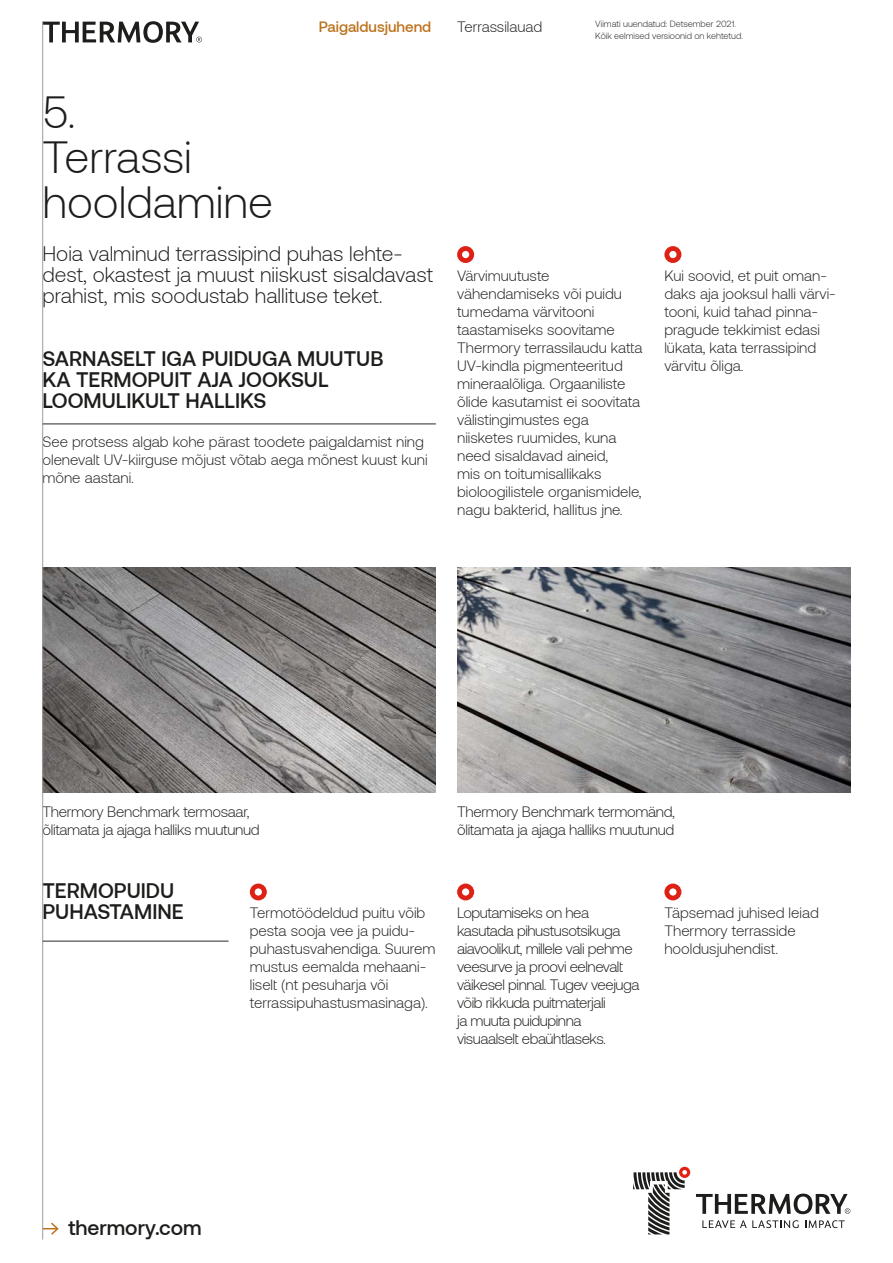
<style>
.page{position:relative;width:893px;height:1263px;background:#fff}
.page>*{position:absolute;margin:0;border:0;box-sizing:border-box;transform-origin:0 0}
.t1{font:300 45px/45px "Aeonik";color:#1d1d1b}
.t2{font:300 21px/21px "Aeonik";color:#1d1d1b}
.t3{font:500 21px/21px "Aeonik";color:#1d1d1b}
.t4{font:300 15px/18px "Aeonik";color:#1d1d1b}
.t5{font:300 15px/18px "Aeonik";letter-spacing:-.03em;color:#1d1d1b}
.t6{font:300 15px/18px "Aeonik";letter-spacing:-.02em;color:#1d1d1b}
.t7{font:500 15px "Aeonik";color:#bc731e}
.t8{font:300 9px/12px "Aeonik";color:#1d1d1b}
</style>
<div class="page">
<img style="left:43px;top:567px;width:393px;height:225px">
<svg style="left:43px;top:21px;width:159px;height:22px"></svg>
<svg style="left:457px;top:246px;width:17px;height:17px"></svg>
<svg style="left:664px;top:246px;width:17px;height:17px"></svg>
<svg style="left:250px;top:883px;width:17px;height:17px"></svg>
<svg style="left:457px;top:883px;width:17px;height:17px"></svg>
<svg style="left:664px;top:883px;width:17px;height:17px"></svg>
<svg style="left:633px;top:1167px;width:57px;height:67px"></svg>
<svg style="left:696px;top:1193px;width:154px;height:21px"></svg>
<svg style="left:702px;top:1220px;width:97px;height:8px"></svg>
<svg style="left:805px;top:1220px;width:40px;height:8px"></svg>
<svg style="left:43px;top:1221px;width:16px;height:15px"></svg>
<img style="left:457px;top:567px;width:393px;height:225px">
<hr style="left:42px;top:21px;width:1px;height:1218px;background:#9d9d9c">
<hr style="left:43px;top:940px;width:186px;height:2px;background:#706f6f">
<hr style="left:43px;top:423px;width:393px;height:2px;background:#706f6f">
<p class="t7" style="left:319px;top:21px;width:114px">Paigaldusjuhend</p>
<p class="t4" style="left:457px;top:19px;width:87px">Terrassilauad</p>
<p class="t8" style="left:595px;top:18px;width:149px">Viimati uuendatud: Detsember 2021.<br>Kõik eelmised versioonid on kehtetud.</p>
<h1 class="t1" style="left:43px;top:94px;width:232px">5.<br>Terrassi hooldamine</h1>
<h2 class="t2" style="left:43px;top:245px;width:392px">Hoia valminud terrassipind puhas lehte&shy;dest, okastest ja muust niiskust sisaldavast prahist, mis soodustab hallituse teket.</h2>
<h2 class="t3" style="left:43px;top:350px;width:343px">SARNASELT IGA PUIDUGA MUUTUB<br>KA TERMOPUIT AJA JOOKSUL<br>LOOMULIKULT HALLIKS</h2>
<p class="t4" style="left:43px;top:432px;width:387px">See protsess algab kohe pärast toodete paigaldamist ning olenevalt UV-kiirguse mõjust võtab aega mõnest kuust kuni mõne aastani.</p>
<p class="t4" style="left:457px;top:268px;width:187px">Värvimuutuste vähendamiseks või puidu tumedama värvitooni taastamiseks soovitame<br>Thermory terrassilaudu katta<br>UV-kindla pigmenteeritud mineraalõliga. Orgaaniliste õlide kasutamist ei soovitata välistingimustes ega niisketes ruumides, kuna need sisaldavad aineid,<br>mis on toitumisallikaks bioloogilistele organismidele, nagu bakterid, hallitus jne.</p>
<p class="t4" style="left:664px;top:268px;width:173px">Kui soovid, et puit oman&shy;daks aja jooksul halli värvi&shy;tooni, kuid tahad pinna&shy;pragude tekkimist edasi lükata, kata terrassipind värvitu õliga.</p>
<p class="t6" style="left:43px;top:803px;width:219px">Thermory Benchmark termosaar, õlitamata ja ajaga halliks muutunud</p>
<p class="t6" style="left:457px;top:803px;width:219px">Thermory Benchmark termomänd, õlitamata ja ajaga halliks muutunud</p>
<h2 class="t3" style="left:43px;top:882px;width:143px">TERMOPUIDU<br>PUHASTAMINE</h2>
<p class="t4" style="left:250px;top:904px;width:187px">Termotöödeldud puitu võib pesta sooja vee ja puidu&shy;puhastusvahendiga. Suurem mustus eemalda mehaani&shy;liselt (nt pesuharja või terrassipuhastusmasinaga).</p>
<p class="t5" style="left:457px;top:906px;width:184px">Loputamiseks on hea kasutada pihustusotsikuga aiavoolikut, millele vali pehme veesurve ja proovi eelnevalt väikesel pinnal. Tugev veejuga võib rikkuda puitmaterjali<br>ja muuta puidupinna visuaalselt ebaühtlaseks.</p>
<p class="t4" style="left:664px;top:906px;width:156px">Täpsemad juhised leiad<br>Thermory terrasside hooldusjuhendist.</p>
<h2 class="t3" style="left:68px;top:1219px;width:135px">thermory.com</h2>
</div>
